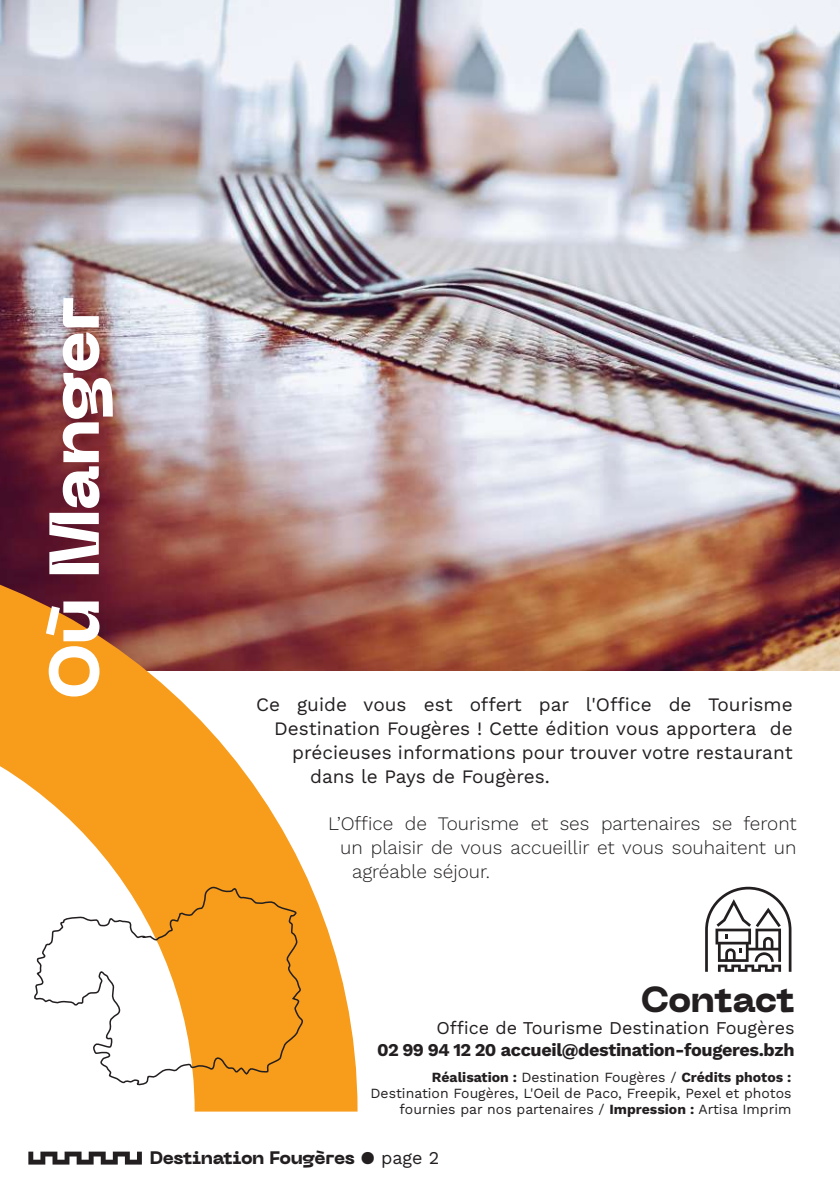
<style>
.page{position:relative;width:840px;height:1191px;background:#fff}
.page>*{position:absolute;margin:0;border:0;box-sizing:border-box;transform-origin:0 0}
.t1{font:800 70px "Neue Machina";letter-spacing:-.03em;color:#fff}
.t2{font:800 36px "Neue Machina";letter-spacing:-.025em;color:#231f20}
.t3{font:19px "Work Sans";color:#231f20}
.t4{font:300 19px "Work Sans";color:#231f20}
.t5{font:700 18px "Work Sans";letter-spacing:-.02em;color:#231f20}
.t6{font:18px "Work Sans";color:#231f20}
.t7{font:800 18px "Neue Machina";letter-spacing:-.03em;color:#231f20}
.t8{font:14px/16px "Work Sans";color:#231f20;text-align:right}
.s1{font-weight:700}
.s2{font-family:"Work Sans";font-weight:400}
</style>
<div class="page">
<svg style="left:28px;top:1151px;width:114px;height:13px"></svg>
<img style="left:0;top:0;width:839px;height:670px">
<svg style="left:0;top:544px;width:357px;height:567px"></svg>
<svg style="left:32px;top:885px;width:273px;height:201px"></svg>
<svg style="left:705px;top:886px;width:86px;height:85px"></svg>
<h1 class="t1" style="left:29px;top:700px;width:404px;rotate:-90deg">Où Manger</h1>
<p class="t3" style="left:256px;top:690px;width:538px">Ce guide vous est offert par l'Office de Tourisme</p>
<p class="t3" style="left:274px;top:714px;width:520px">Destination Fougères ! Cette édition vous apportera de</p>
<p class="t3" style="left:292px;top:738px;width:502px">précieuses informations pour trouver votre restaurant</p>
<p class="t3" style="left:310px;top:762px;width:241px">dans le Pays de Fougères.</p>
<p class="t4" style="left:328px;top:809px;width:470px">L’Office de Tourisme et ses partenaires se feront</p>
<p class="t4" style="left:340px;top:833px;width:457px">un plaisir de vous accueillir et vous souhaitent un</p>
<p class="t4" style="left:352px;top:857px;width:139px">agréable séjour.</p>
<h2 class="t2" style="left:640px;top:976px;width:156px">Contact</h2>
<p class="t6" style="left:436px;top:1014px;width:359px">Office de Tourisme Destination Fougères</p>
<p class="t5" style="left:377px;top:1035px;width:418px">02 99 94 12 20 accueil@destination-fougeres.bzh</p>
<p class="t8" style="left:370px;top:1069px;width:422px"><span class="s1">Réalisation :</span> Destination Fougères / <span class="s1">Crédits photos :<br></span>Destination Fougères, L'Oeil de Paco, Freepik, Pexel et photos fournies par nos partenaires / <span class="s1">Impression :</span> Artisa Imprim</p>
<p class="t7" style="left:150px;top:1145px;width:291px">Destination Fougères <span class="s2">● page 2</span></p>
</div>
